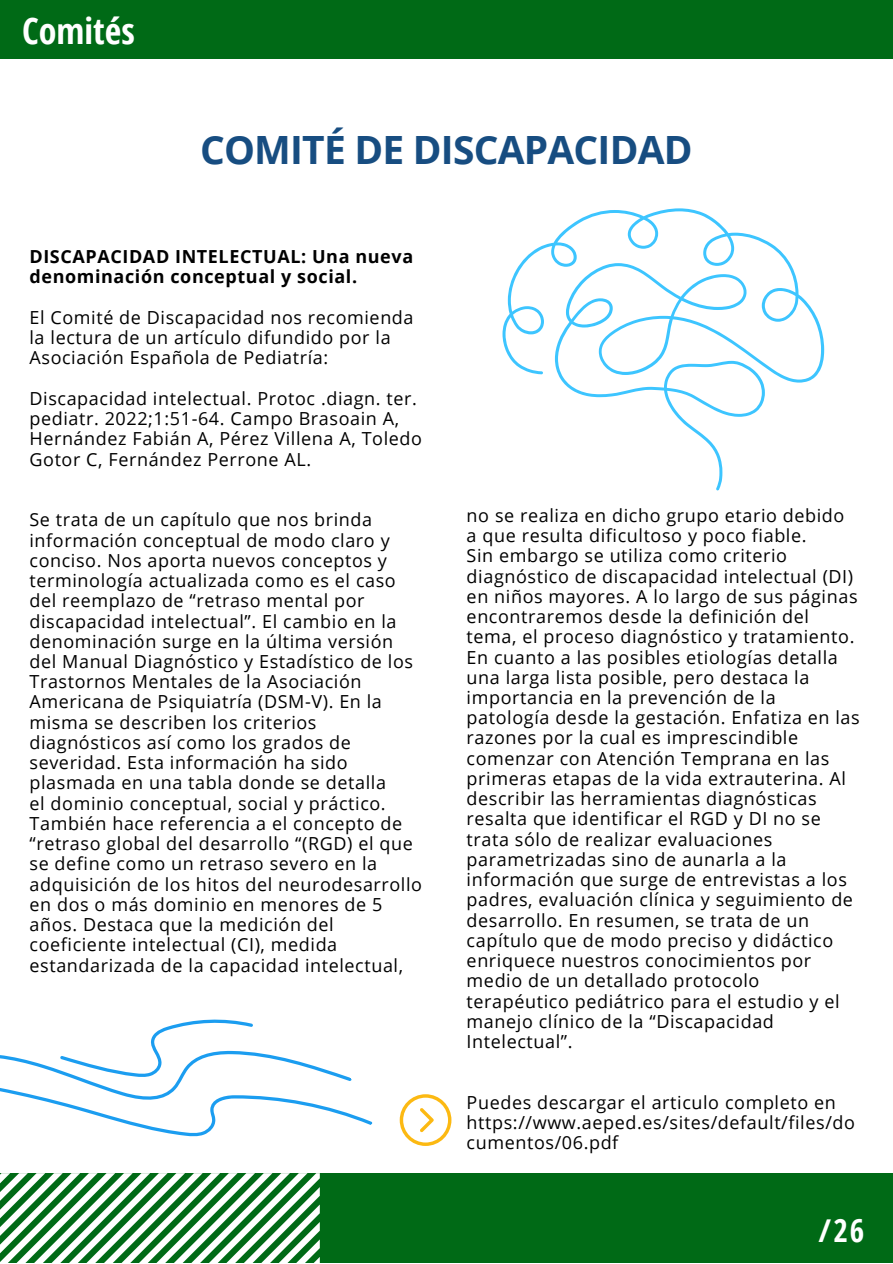
<style>
.page{position:relative;width:893px;height:1264px;background:#fff}
.page>*{position:absolute;margin:0;border:0;box-sizing:border-box;transform-origin:0 0}
.t1{font:700 39px "Open Sans";letter-spacing:-.02em;color:#174d81}
.t2{font:700 36px "Open Sans Condensed";color:#fff}
.t3{font:700 31.5px "Open Sans Condensed";color:#fff}
.t4{font:18px/20.2px "Open Sans";letter-spacing:.035em;color:#000}
.t5{font:700 18px/20.2px "Open Sans";letter-spacing:.035em;color:#000}
</style>
<div class="page">
<div style="left:0;top:1173px;width:892px;height:89px;background:#006a16"></div>
<div style="left:0;top:0;width:892px;height:58px;background:#006a16"></div>
<svg style="left:399px;top:1094px;width:52px;height:51px"></svg>
<svg style="left:502px;top:208px;width:322px;height:282px"></svg>
<svg style="left:0;top:1019px;width:373px;height:243px"></svg>
<p class="t2" style="left:22px;top:6px;width:114px">Comités</p>
<p class="t1" style="left:200px;top:122px;width:494px">COMITÉ DE DISCAPACIDAD</p>
<p class="t5" style="left:30px;top:246px;width:385px">DISCAPACIDAD INTELECTUAL: Una nueva denominación conceptual y social.</p>
<p class="t4" style="left:30px;top:307px;width:385px">El Comité de Discapacidad nos recomienda la lectura de un artículo difundido por la<br>Asociación Española de Pediatría:</p>
<p class="t4" style="left:30px;top:388px;width:394px">Discapacidad intelectual. Protoc .diagn. ter. pediatr. 2022;1:51-64. Campo Brasoain A, Hernández Fabián A, Pérez Villena A, Toledo Gotor C, Ferná ndez Perrone AL.</p>
<p class="t4" style="left:30px;top:509px;width:368px">Se trata de un capítulo que nos brinda información conceptual de modo claro y conciso. Nos aporta nuevos conceptos y terminología actualizada como es el caso</p>
<p class="t4" style="left:30px;top:590px;width:368px">del reemplazo de “retraso mental por discapacidad intelectual”. El cambio en la denominación surge en la última versión</p>
<p class="t4" style="left:30px;top:651px;width:385px">del Manual Diagnóstico y Estadístico de los Trastornos Mentales de la Asociación Americana de Psiquiatría (DSM-V). En la misma se describen los criterios diagnósticos así como los grados de severidad. Esta información ha sido plasmada en una tabla donde se detalla</p>
<p class="t4" style="left:30px;top:792px;width:358px">el dominio conceptual, social y práctico.</p>
<p class="t4" style="left:30px;top:812px;width:394px">También hace referencia a el concepto de “retraso global del desarrollo “(RGD) el que se define como un retraso severo en la adquisición de los hitos del neurodesarrollo en dos o más dominio en menores de 5 años. Destaca que la medición del coeficiente intelectual (CI), medida estandarizada de la capacidad intelectual,</p>
<p class="t4" style="left:466px;top:504px;width:379px">no se realiza en dicho grupo etario debido</p>
<p class="t4" style="left:466px;top:525px;width:341px">a que resulta dificultoso y poco fiable.</p>
<p class="t4" style="left:466px;top:545px;width:394px">Sin embargo se utiliza como criterio diagnóstico de discapacidad intelectual (DI) en niños mayores. A lo largo de sus páginas encontraremos desde la definición del tema, el proceso diagnóstico y tratamiento.<br>En cuanto a las posibles etiologías detalla una larga lista posible, pero destaca la importancia en la prevención de la patología desde la gestación. Enfatiza en las razones por la cual es imprescindible comenzar con Atención Temprana en las primeras etapas de la vida extrauterina. Al describir las herramientas diagnósticas resalta que identificar el RGD y DI no se trata sólo de realizar evaluaciones parametrizadas sino de aunarla a la información que surge de entrevistas a los padres, evaluación clínica y seguimiento de desarrollo. En resumen, se trata de un capítulo que de modo preciso y didáctico enriquece nuestros conocimientos por medio de un detallado protocolo terapéutico pediátrico para el estudio y el manejo clínico de la “Discapacidad Intelectual”.</p>
<p class="t4" style="left:466px;top:1091px;width:390px">Puedes descargar el articulo completo en https://www.aeped.es/sites/default/files/do cumentos/06.pdf</p>
<p class="t3" style="left:818px;top:1207px;width:47px">/26</p>
</div>
